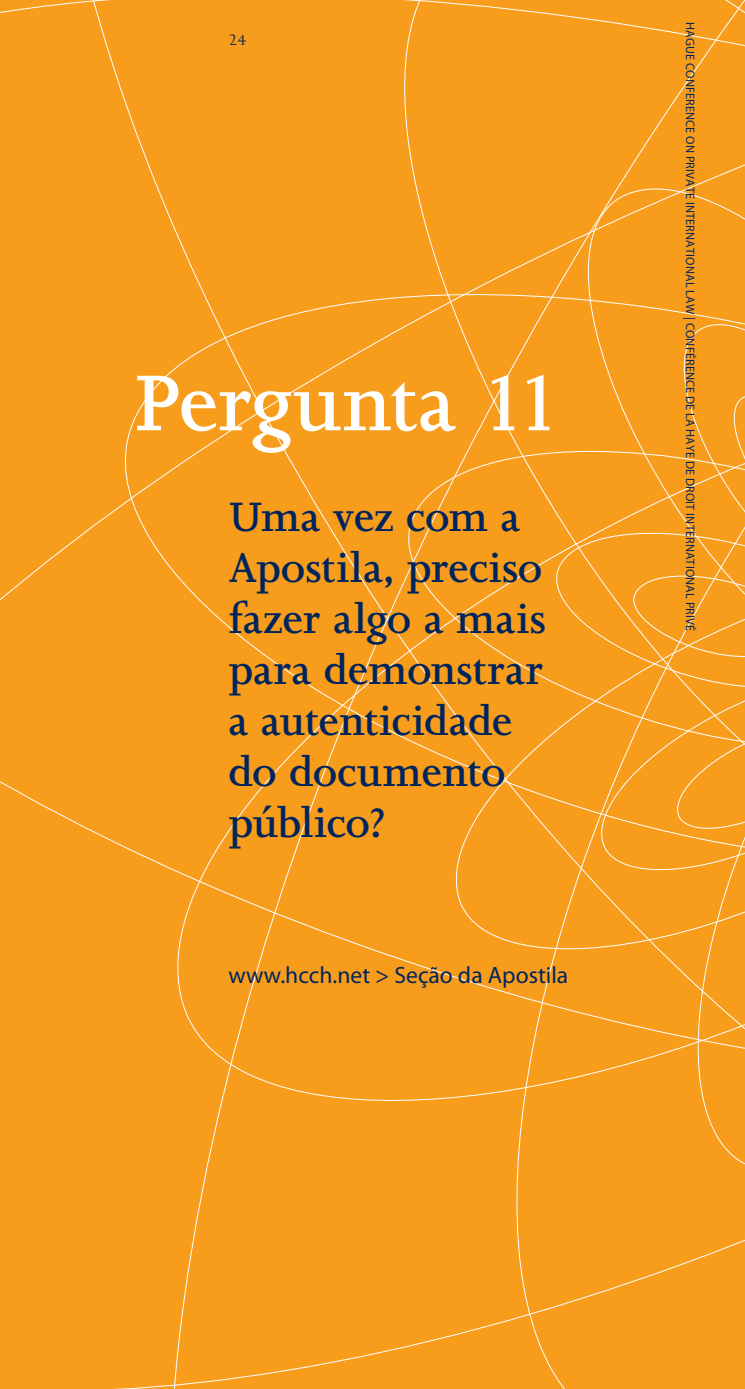
<style>
.page{position:relative;width:745px;height:1389px;background:#fff}
.page>*{position:absolute;margin:0;border:0;box-sizing:border-box;transform-origin:0 0}
.TT_pergunta_abertura{font:600 91px "Joanna MT Std";letter-spacing:-.01em;color:#fff}
.Texto_abertura{font:600 47.25px/50.9px "Joanna MT Std";letter-spacing:-.005em;color:#00255d}
.www_hcch_net{font:23.62px "Myriad Pro";color:#00255d}
.t1{font:17.5px "Joanna MT Std";color:#00255d}
.t2{font:12.25px "Myriad";letter-spacing:.01em;color:#00255d}
</style>
<div class="page">
<div style="left:0;top:1298px;width:744px;height:91px;background:#f89c1c"></div>
<div style="left:0;top:0;width:744px;height:1298px;background:#f89c1c"></div>
<p class="t1" style="left:228px;top:31px;width:20px">24</p>
<p class="TT_pergunta_abertura" style="left:134px;top:354px;width:430px">Pergunta 11</p>
<p class="Texto_abertura" style="left:228px;top:491px;width:318px">Uma vez com a<br>Apostila, preciso fazer algo a mais para demonstrar a autenticidade do documento público?</p>
<p class="www_hcch_net" style="left:228px;top:962px;width:341px">www.hcch.net &gt; Seção da Apostila</p>
<p class="t2" style="left:695px;top:22px;width:610px;rotate:90deg">HAGUE CONFERENCE ON PRIVATE INTERNATIONAL LAW | CONFÉRENCE DE LA HAYE DE DROIT INTERNATIONAL PRIVÉ</p>
</div>
